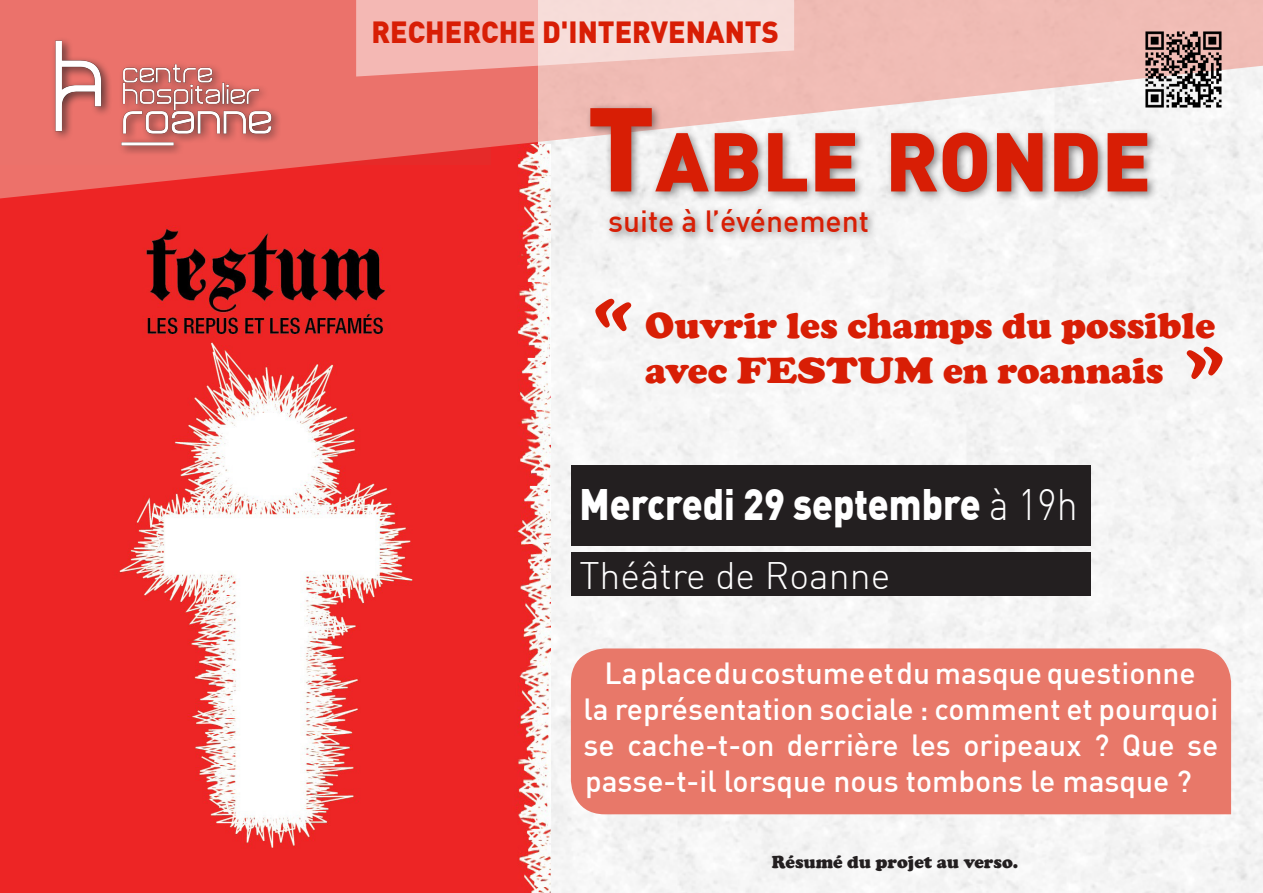
<style>
.page{position:relative;width:1263px;height:893px;background:#fff}
.page>*{position:absolute;margin:0;border:0;box-sizing:border-box;transform-origin:0 0}
.t1{font:900 81.9px "DIN Pro";color:#d81e05}
.t2{font:900 43.2px "DIN Pro";color:#fff;scale:.87 1}
.t3{font:900 37.5px/45px "Cooper";color:#d81e05}
.t4{font:300 37.5px "DIN Pro";color:#fff}
.t5{font:500 30px/36px "DIN Pro";color:#fff}
.t6{font:900 30px "DIN Pro";color:#d81e05;scale:.96 1}
.t7{font:500 30px "DIN Pro";color:#d81e05}
.t8{font:900 18px "Cooper";color:#231f20}
.s1{font-size:117px}
.s2{font-weight:300}
</style>
<div class="page">
<div style="left:551px;top:200px;width:712px;height:693px;background:#f5f5f5"></div>
<img style="left:0;top:200px;width:491px;height:693px">
<img style="left:491px;top:200px;width:60px;height:693px">
<svg style="left:0;top:0;width:1263px;height:200px;background:#ee938e"></svg>
<div style="left:51px;top:36px;width:231px;height:120px;background:#231f20;opacity:.75"></div>
<img style="left:50px;top:33px;width:230px;height:119px">
<div style="left:585px;top:103px;width:573px;height:140px;background:#231f20;opacity:.54"></div>
<div style="left:571px;top:466px;width:519px;height:80px;background:#231f20"></div>
<div style="left:571px;top:552px;width:519px;height:44px;background:#231f20"></div>
<div style="left:571px;top:648px;width:660px;height:166px;background:#e87869"></div>
<svg style="left:356px;top:0;width:438px;height:77px;background:#f4c6c2"></svg>
<img style="left:1135px;top:22px;width:96px;height:95px">
<svg style="left:592px;top:296px;width:40px;height:36px"></svg>
<svg style="left:1186px;top:344px;width:39px;height:36px"></svg>
<p class="t6" style="left:371px;top:12px;width:426px">RECHERCHE D'INTERVENANTS</p>
<p class="t1" style="left:587px;top:106px;width:566px"><span class="s1">T</span>ABLE RONDE</p>
<p class="t7" style="left:608px;top:201px;width:262px">suite à l’événement</p>
<p class="t3" style="left:645px;top:302px;width:571px">Ouvrir les champs du possible avec FESTUM en roannais</p>
<p class="t2" style="left:579px;top:475px;width:574px">Mercredi 29 septembre <span class="s2">à 19h</span></p>
<p class="t4" style="left:579px;top:552px;width:312px">Théâtre de Roanne</p>
<p class="t5" style="left:584px;top:654px;width:636px;text-indent:21px">La place du costume et du masque questionne la représentation sociale : comment et pourquoi se cache-t-on derrière les oripeaux ? Que se passe-t-il lorsque nous tombons le masque ?</p>
<p class="t8" style="left:772px;top:851px;width:248px">Résumé du projet au verso.</p>
</div>
